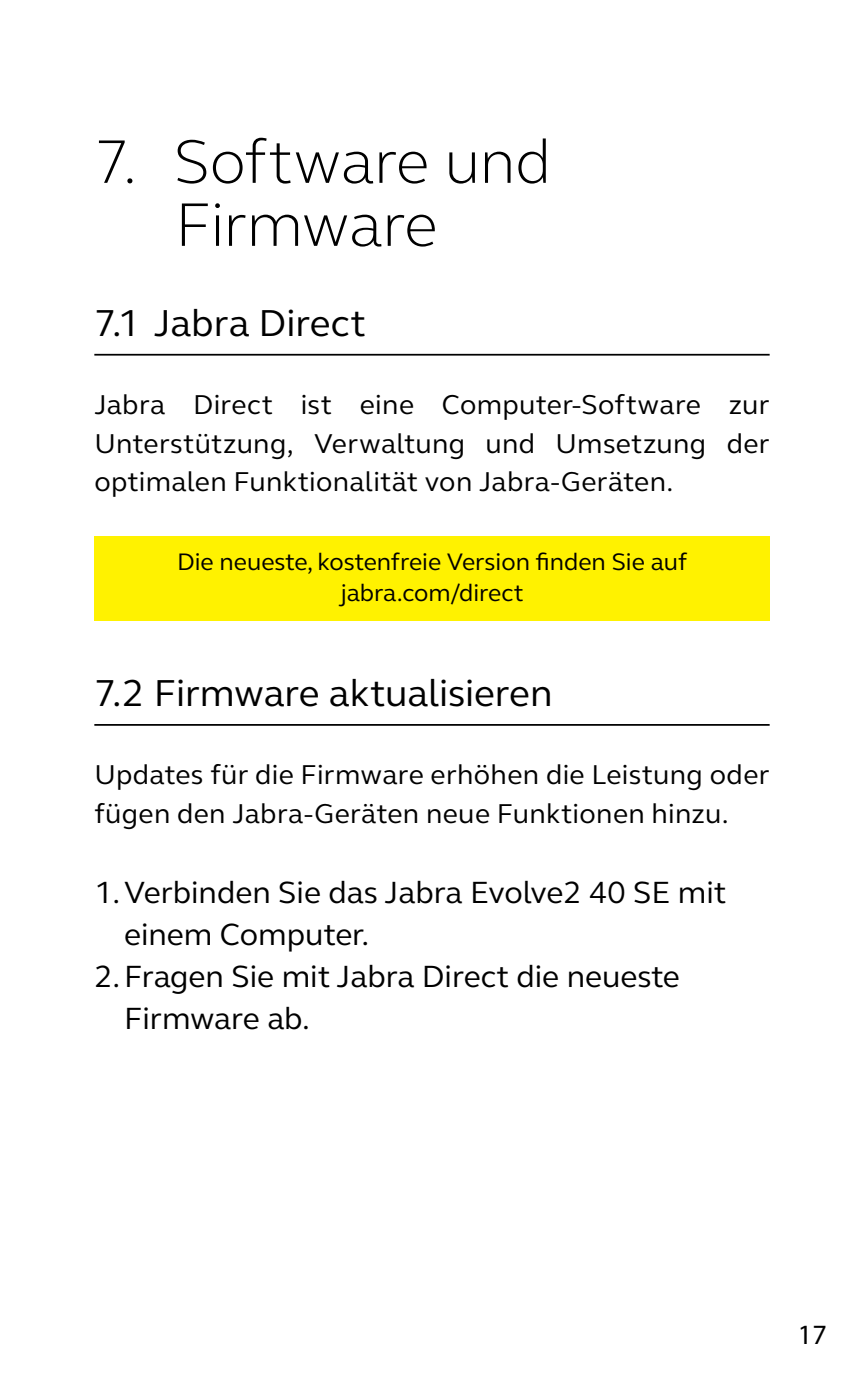
<style>
.page{position:relative;width:864px;height:1389px;background:#fff}
.page>*{position:absolute;margin:0;border:0;box-sizing:border-box;transform-origin:0 0}
.t1{font:300 63px/63px "GN Elliot";letter-spacing:-.01em;color:#000;text-align:center}
.t2{font:38.5px "GN Elliot";color:#000}
.t3{font:31.5px "GN Elliot";color:#000}
.t4{font:28px/38.5px "GN Elliot";letter-spacing:.01em;color:#000;text-align:justify}
.t5{font:28px "Myriad Pro";color:#000}
.t6{font:24.5px/31.5px "GN Elliot";color:#000;text-align:center}
</style>
<div class="page">
<hr style="left:94px;top:354px;width:675px;height:2px;background:#000">
<hr style="left:94px;top:724px;width:675px;height:2px;background:#000">
<div style="left:94px;top:537px;width:675px;height:84px;background:#fff200"></div>
<h1 class="t1" style="left:94px;top:128px;width:458px">7. Software und<br>Firmware</h1>
<h2 class="t2" style="left:94px;top:297px;width:273px">7.1 Jabra Direct</h2>
<p class="t4" style="left:94px;top:385px;width:676px">Jabra Direct ist eine Computer-Software zur Unterstützung, Verwaltung und Umsetzung der optimalen Funktionalität von Jabra-Geräten.</p>
<p class="t6" style="left:177px;top:545px;width:511px">Die neueste, kostenfreie Version finden Sie auf jabra.com/direct</p>
<h2 class="t2" style="left:94px;top:667px;width:459px">7.2 Firmware aktualisieren</h2>
<p class="t4" style="left:94px;top:755px;width:676px">Updates für die Firmware erhöhen die Leistung oder fügen den Jabra-Geräten neue Funktionen hinzu.</p>
<p class="t3" style="left:94px;top:872px;width:633px">1.Verbinden Sie das Jabra Evolve2 40 SE mit</p>
<p class="t3" style="left:124px;top:914px;width:246px">einem Computer.</p>
<p class="t3" style="left:94px;top:956px;width:587px">2.Fragen Sie mit Jabra Direct die neueste</p>
<p class="t3" style="left:124px;top:998px;width:187px">Firmware ab.</p>
<p class="t5" style="left:797px;top:1317px;width:30px">17</p>
</div>
